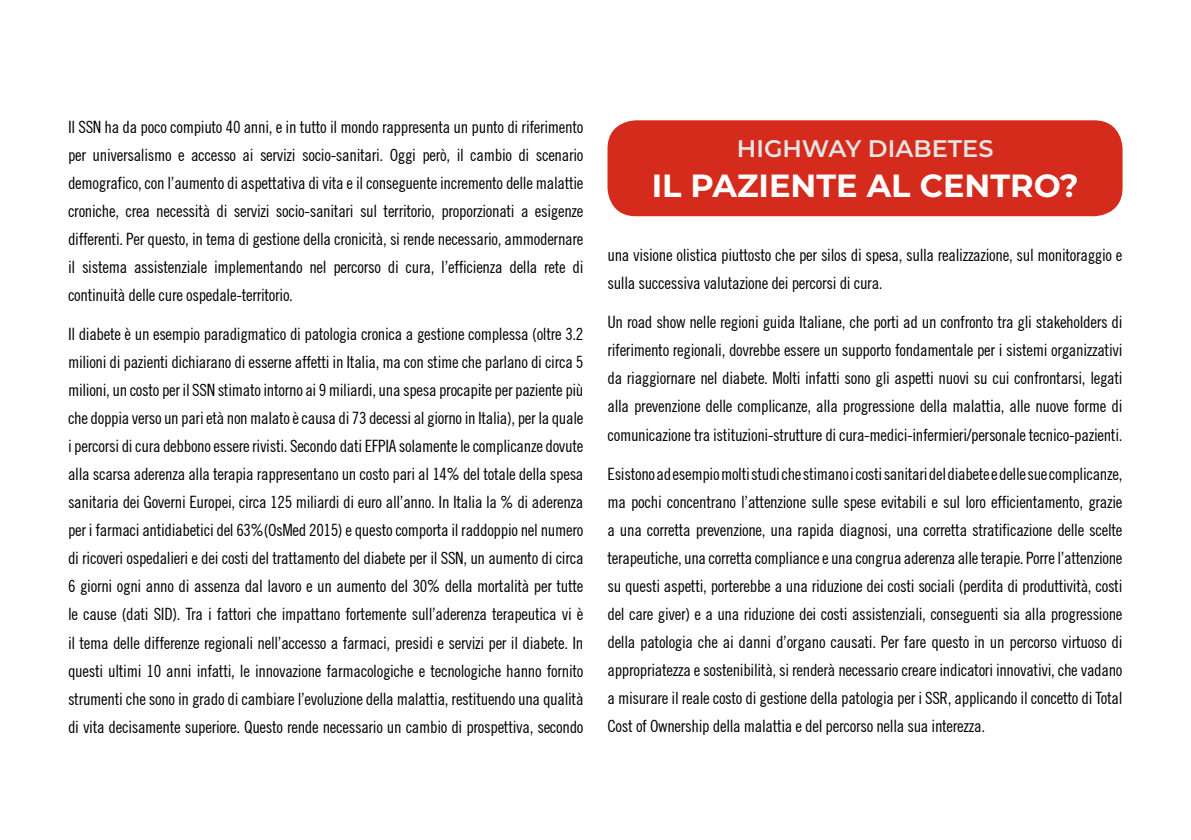
<style>
.page{position:relative;width:1191px;height:840px;background:#fff}
.page>*{position:absolute;margin:0;border:0;box-sizing:border-box;transform-origin:0 0}
.t1{font:700 32px "Montserrat";color:#fff}
.t2{font:600 24px "Montserrat";color:#e4e4e4}
.t3{font:condensed 17px/28px "Trade Gothic No.18";letter-spacing:-.02em;color:#000;text-align:justify}
</style>
<div class="page">
<div style="left:607px;top:120px;width:515px;height:96px;background:#d52b1c;border-radius:28px"></div>
<p class="t3" style="left:68px;top:112px;width:517px">Il SSN ha da poco compiuto 40 anni, e in tutto il mondo rappresenta un punto di riferimento per universalismo e accesso ai servizi socio-sanitari. Oggi però, il cambio di scenario demografico, con l’aumento di aspettativa di vita e il conseguente incremento delle malattie croniche, crea necessità di servizi socio-sanitari sul territorio, proporzionati a esigenze differenti. Per questo, in tema di gestione della cronicità, si rende necessario, ammodernare il sistema assistenziale implementando nel percorso di cura, l’efficienza della rete di continuità delle cure ospedale-territorio.</p>
<p class="t3" style="left:68px;top:320px;width:517px">Il diabete è un esempio paradigmatico di patologia cronica a gestione complessa (oltre 3.2 milioni di pazienti dichiarano di esserne affetti in Italia, ma con stime che parlano di circa 5 milioni, un costo per il SSN stimato intorno ai 9 miliardi, una spesa procapite per paziente più che doppia verso un pari età non malato è causa di 73 decessi al giorno in Italia), per la quale i percorsi di cura debbono essere rivisti. Secondo dati EFPIA solamente le complicanze dovute alla scarsa aderenza alla terapia rappresentano un costo pari al 14% del totale della spesa sanitaria dei Governi Europei, circa 125 miliardi di euro all’anno. In Italia la % di aderenza per i farmaci antidiabetici del 63%(OsMed 2015) e questo comporta il raddoppio nel numero di ricoveri ospedalieri e dei costi del trattamento del diabete per il SSN, un aumento di circa 6 giorni ogni anno di assenza dal lavoro e un aumento del 30% della mortalità per tutte le cause (dati SID). Tra i fattori che impattano fortemente sull’aderenza terapeutica vi è il tema delle differenze regionali nell’accesso a farmaci, presidi e servizi per il diabete. In questi ultimi 10 anni infatti, le innovazione farmacologiche e tecnologiche hanno fornito strumenti che sono in grado di cambiare l’evoluzione della malattia, restituendo una qualità di vita decisamente superiore. Questo rende necessario un cambio di prospettiva, secondo</p>
<h2 class="t2" style="left:737px;top:132px;width:258px">HIGHWAY DIABETES</h2>
<h1 class="t1" style="left:651px;top:163px;width:428px">IL PAZIENTE AL CENTRO?</h1>
<p class="t3" style="left:607px;top:240px;width:516px">una visione olistica piuttosto che per silos di spesa, sulla realizzazione, sul monitoraggio e sulla successiva valutazione dei percorsi di cura.</p>
<p class="t3" style="left:607px;top:308px;width:516px">Un road show nelle regioni guida Italiane, che porti ad un confronto tra gli stakeholders di riferimento regionali, dovrebbe essere un supporto fondamentale per i sistemi organizzativi da riaggiornare nel diabete. Molti infatti sono gli aspetti nuovi su cui confrontarsi, legati alla prevenzione delle complicanze, alla progressione della malattia, alle nuove forme di comunicazione tra istituzioni-strutture di cura-medici-infermieri/personale tecnico-pazienti.</p>
<p class="t3" style="left:607px;top:459px;width:516px">Esistono ad esempio molti studi che stimano i costi sanitari del diabete e delle sue complicanze, ma pochi concentrano l’attenzione sulle spese evitabili e sul loro efficientamento, grazie a una corretta prevenzione, una rapida diagnosi, una corretta stratificazione delle scelte terapeutiche, una corretta compliance e una congrua aderenza alle terapie. Porre l’attenzione su questi aspetti, porterebbe a una riduzione dei costi sociali (perdita di produttività, costi del care giver) e a una riduzione dei costi assistenziali, conseguenti sia alla progressione della patologia che ai danni d’organo causati. Per fare questo in un percorso virtuoso di appropriatezza e sostenibilità, si renderà necessario creare indicatori innovativi, che vadano a misurare il reale costo di gestione della patologia per i SSR, applicando il concetto di Total Cost of Ownership della malattia e del percorso nella sua interezza.</p>
</div>
